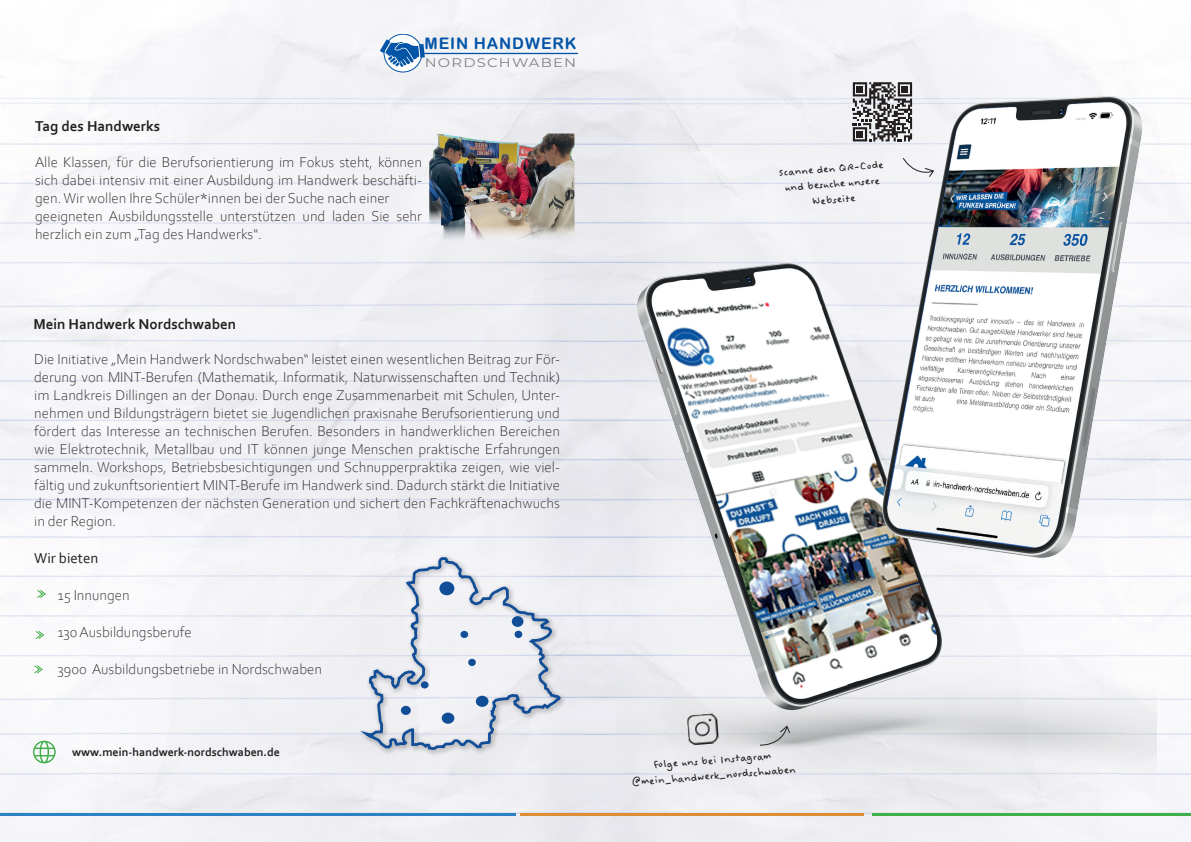
<style>
.page{position:relative;width:1191px;height:842px;background:#fff}
.page>*{position:absolute;margin:0;border:0;box-sizing:border-box;transform-origin:0 0}
.t1{font:16px "Arial Rounded MT Bold";letter-spacing:.05em;color:#0154a6}
.t2{font:300 15px/18px "Corbel";color:#231f20;text-align:justify}
.t3{font:700 15px "Corbel";color:#231f20}
.t4{font:15px "Corbel";color:#231f20}
.t5{font:13px/15.6px "Felt Tip Woman";color:#231f20;text-align:center}
.t6{font:12.5px "Montserrat";letter-spacing:.08em;color:#808285;scale:1.18 1}
.t7{font:700 12px "Corbel";color:#231f20}
</style>
<div class="page">
<img style="left:690px;top:0;width:501px;height:842px">
<img style="left:1px;top:0;width:689px;height:842px">
<hr style="left:0;top:813px;width:515px;height:2px;background:#2d82c4">
<div style="left:424px;top:53px;width:153px;height:1px;border:1px solid #0154a6"></div>
<svg style="left:384px;top:34px;width:38px;height:38px"></svg>
<div style="left:384px;top:34px;width:38px;height:38px;border:1px solid #0154a6;border-radius:50%"></div>
<svg style="left:380px;top:39px;width:45px;height:28px"></svg>
<svg style="left:36px;top:589px;width:11px;height:10px"></svg>
<svg style="left:34px;top:630px;width:11px;height:10px"></svg>
<svg style="left:33px;top:664px;width:11px;height:10px"></svg>
<div style="left:358px;top:554px;width:209px;height:203px;background:#231f20;opacity:.42"></div>
<svg style="left:353px;top:556px;width:209px;height:195px"></svg>
<div style="left:512px;top:616px;width:11px;height:11px;background:#114e97;border-radius:50%"></div>
<div style="left:421px;top:681px;width:7px;height:7px;background:#114e97;border-radius:50%"></div>
<div style="left:460px;top:631px;width:8px;height:7px;background:#114e97;border-radius:50%"></div>
<div style="left:476px;top:696px;width:12px;height:11px;background:#114e97;border-radius:50%"></div>
<div style="left:442px;top:713px;width:12px;height:11px;background:#114e97;border-radius:50%"></div>
<div style="left:514px;top:631px;width:8px;height:7px;background:#114e97;border-radius:50%"></div>
<div style="left:401px;top:706px;width:10px;height:9px;background:#114e97;border-radius:50%"></div>
<div style="left:468px;top:659px;width:8px;height:7px;background:#114e97;border-radius:50%"></div>
<div style="left:439px;top:581px;width:15px;height:14px;background:#114e97;border-radius:50%"></div>
<svg style="left:33px;top:741px;width:23px;height:22px"></svg>
<hr style="left:521px;top:813px;width:343px;height:2px;background:#de8d34">
<hr style="left:872px;top:813px;width:319px;height:2px;background:#40ae49">
<img style="left:617px;top:26px;width:540px;height:768px">
<svg style="left:902px;top:157px;width:32px;height:21px"></svg>
<svg style="left:759px;top:725px;width:31px;height:21px"></svg>
<img style="left:687px;top:713px;width:32px;height:32px">
<img style="left:429px;top:134px;width:145px;height:108px">
<svg style="left:853px;top:82px;width:59px;height:59px"></svg>
<p class="t1" style="left:424px;top:34px;width:154px">MEIN HANDWERK</p>
<p class="t6" style="left:425px;top:54px;width:130px">NORDSCHWABEN</p>
<p class="t3" style="left:35px;top:117px;width:127px">Tag des Handwerks</p>
<p class="t2" style="left:35px;top:153px;width:388px;text-align:left">Alle Klassen, für die Berufsorientierung im Fokus steht, können sich dabei intensiv mit einer Ausbildung im Handwerk beschäfti&shy;gen. Wir wollen Ihre Schüler*innen bei der Suche nach einer geeigneten Ausbildungsstelle unterstützen und laden Sie sehr herzlich ein zum „Tag des Handwerks“.</p>
<p class="t3" style="left:33px;top:314px;width:204px">Mein Handwerk Nordschwaben</p>
<p class="t2" style="left:34px;top:349px;width:527px">Die Initiative „Mein Handwerk Nordschwaben“ leistet einen wesentlichen Beitrag zur För&shy;derung von MINT-Berufen (Mathematik, Informatik, Naturwissenschaften und Technik) im Landkreis Dillingen an der Donau. Durch enge Zusammenarbeit mit Schulen, Unter&shy;nehmen und Bildungsträgern bietet sie Jugendlichen praxisnahe Berufsorientierung und fördert das Interesse an technischen Berufen. Besonders in handwerklichen Bereichen wie Elektrotechnik, Metallbau und IT können junge Menschen praktische Erfahrungen sammeln. Workshops, Betriebsbesichtigungen und Schnupperpraktika zeigen, wie viel&shy;fältig und zukunftsorientiert MINT-Berufe im Handwerk sind. Dadurch stärkt die Initiative die MINT-Kompetenzen der nächsten Generation und sichert den Fachkräftenachwuchs in der Region.</p>
<p class="t4" style="left:34px;top:548px;width:66px">Wir bieten</p>
<p class="t2" style="left:58px;top:585px;width:74px">15 Innungen</p>
<p class="t2" style="left:58px;top:622px;width:136px">130 Ausbildungsberufe</p>
<p class="t2" style="left:58px;top:659px;width:266px">3900 Ausbildungsbetriebe in Nordschwaben</p>
<p class="t7" style="left:72px;top:745px;width:209px">www.mein-handwerk-nordschwaben.de</p>
<p class="t5" style="left:778px;top:165px;width:107px;rotate:-5deg">Scanne den QR-Code und besuche unsere<br>Webseite</p>
<p class="t5" style="left:629px;top:760px;width:166px;rotate:-5deg">folge uns bei Instagram @mein_handwerk_nordschwaben</p>
</div>
